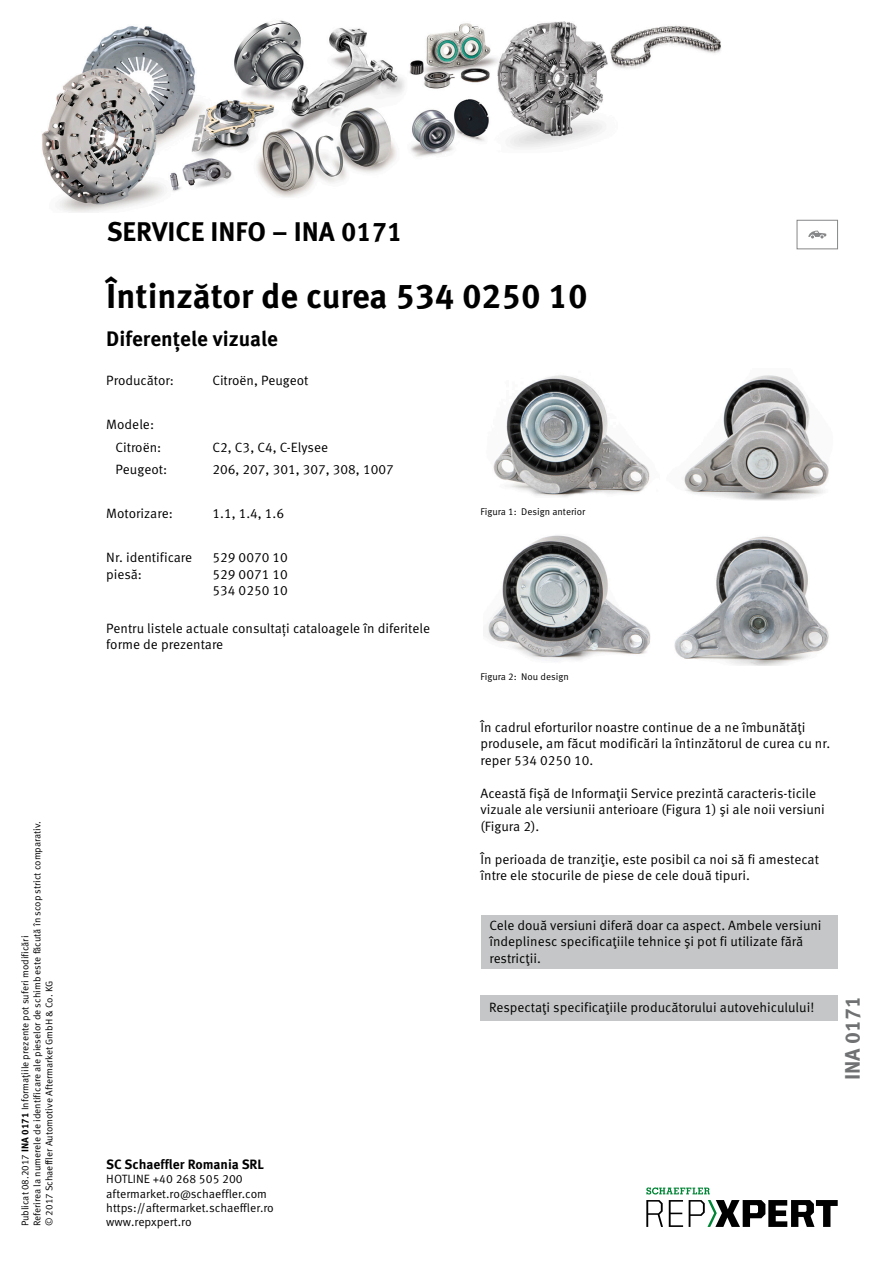
<style>
.page{position:relative;width:893px;height:1263px;background:#fff}
.page>*{position:absolute;margin:0;border:0;box-sizing:border-box;transform-origin:0 0}
.t1{font:700 34.5px "Meta Pro";color:#000}
.t2{font:700 27px "Meta Pro";color:#000}
.t3{font:700 21px "Meta Pro";color:#000}
.t4{font:700 21px "Meta Pro";color:#6f7172}
.t5{font:13.5px/16.5px "Meta Pro Norm";color:#000}
.t6{font:700 13.5px "Meta Pro";color:#000}
.t7{font:12px/14.4px "Meta Pro Norm";color:#000}
.t8{font:9.75px/12px "Meta Pro Norm";color:#000}
.s1{font-family:"Meta Pro";font-weight:700}
</style>
<div class="page">
<div style="left:481px;top:915px;width:356px;height:54px;background:#c5c6c7"></div>
<img style="left:493px;top:375px;width:336px;height:126px">
<img style="left:487px;top:535px;width:342px;height:131px">
<div style="left:480px;top:996px;width:358px;height:25px;background:#c5c6c7"></div>
<div style="left:797px;top:220px;width:41px;height:29px;border:1px solid #868789"></div>
<svg style="left:808px;top:231px;width:18px;height:7px"></svg>
<svg style="left:646px;top:1200px;width:17px;height:27px"></svg>
<svg style="left:669px;top:1200px;width:14px;height:27px"></svg>
<svg style="left:689px;top:1200px;width:149px;height:27px"></svg>
<svg style="left:646px;top:1187px;width:64px;height:7px"></svg>
<img style="left:42px;top:20px;width:679px;height:193px">
<p class="t8" style="left:31px;top:1226px;width:407px;rotate:-90deg">Referirea la numerele de identificare ale pieselor de schimb este făcută în scop strict comparativ. © 2017 Schaeffler Automotive Aftermarket GmbH &amp; Co. KG</p>
<p class="t8" style="left:19px;top:1226px;width:292px;rotate:-90deg">Publicat 08.2017 <span class="s1">INA 0171</span> Informaţiile prezente pot suferi modificări</p>
<h2 class="t2" style="left:107px;top:210px;width:297px">SERVICE INFO – INA 0171</h2>
<h1 class="t1" style="left:106px;top:269px;width:483px">Întinzător de curea 534 0250 10</h1>
<h3 class="t3" style="left:106px;top:323px;width:173px">Diferențele vizuale</h3>
<p class="t5" style="left:106px;top:371px;width:69px">Producător:</p>
<p class="t5" style="left:212px;top:371px;width:98px">Citroën, Peugeot</p>
<p class="t5" style="left:116px;top:413px;width:47px;line-height:22.2px;text-indent:-9px">Modele:<br>Citroën:</p>
<p class="t5" style="left:212px;top:438px;width:117px">C2, C3, C4, C-Elysee</p>
<p class="t5" style="left:116px;top:460px;width:53px">Peugeot:</p>
<p class="t5" style="left:212px;top:460px;width:183px">206, 207, 301, 307, 308, 1007</p>
<p class="t5" style="left:106px;top:504px;width:68px">Motorizare:</p>
<p class="t5" style="left:212px;top:504px;width:73px">1.1, 1.4, 1.6</p>
<p class="t5" style="left:106px;top:549px;width:88px">Nr. identificare piesă:</p>
<p class="t5" style="left:212px;top:549px;width:77px;text-align:justify">529 0070 10<br>529 0071 10<br>534 0250 10</p>
<p class="t5" style="left:106px;top:619px;width:325px">Pentru listele actuale consultați cataloagele în diferitele forme de prezentare</p>
<p class="t8" style="left:480px;top:505px;width:106px">Figura 1: Design anterior</p>
<p class="t8" style="left:480px;top:670px;width:90px">Figura 2: Nou design</p>
<p class="t5" style="left:480px;top:718px;width:351px">În cadrul eforturilor noastre continue de a ne îmbunătăţi produsele, am făcut modificări la întinzătorul de curea cu nr. reper 534 0250 10.</p>
<p class="t5" style="left:480px;top:784px;width:346px">Această fişă de Informaţii Service prezintă caracteris-ticile vizuale ale versiunii anterioare (Figura 1) şi ale noii versiuni (Figura 2).</p>
<p class="t5" style="left:480px;top:850px;width:340px">În perioada de tranziţie, este posibil ca noi să fi amestecat între ele stocurile de piese de cele două tipuri.</p>
<p class="t5" style="left:489px;top:916px;width:334px">Cele două versiuni diferă doar ca aspect. Ambele versiuni îndeplinesc specificaţiile tehnice şi pot fi utilizate fără restricţii.</p>
<p class="t5" style="left:489px;top:998px;width:327px">Respectaţi specificaţiile producătorului autovehiculului!</p>
<h3 class="t4" style="left:836px;top:1080px;width:86px;rotate:-90deg">INA 0171</h3>
<p class="t6" style="left:106px;top:1153px;width:159px">SC Schaeffler Romania SRL</p>
<p class="t7" style="left:106px;top:1171px;width:169px">HOTLINE +40 268 505 200 aftermarket.ro@schaeffler.com https://aftermarket.schaeffler.ro</p>
<p class="t7" style="left:106px;top:1214px;width:87px">www.repxpert.ro</p>
</div>
